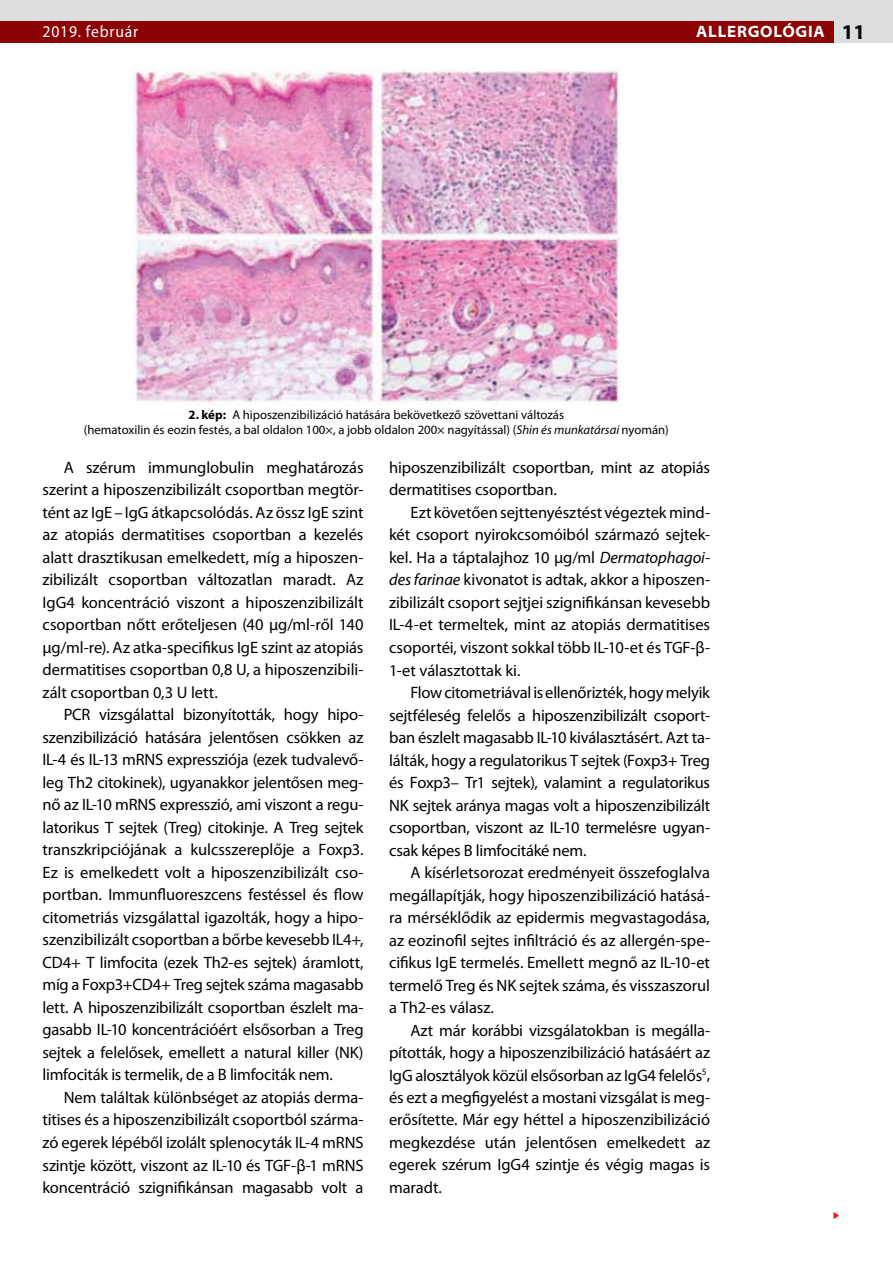
<style>
.page{position:relative;width:893px;height:1263px;background:#fff}
.page>*{position:absolute;margin:0;border:0;box-sizing:border-box;transform-origin:0 0}
.t1{font:16.5px/22.5px "Myriad Pro";letter-spacing:-.005em;color:#000;text-align:justify}
.t2{font:700 semi-expanded 16.5px "Myriad Pro";letter-spacing:.05em;color:#fff;scale:.95 1}
.t3{font:16.5px "Myriad Pro";letter-spacing:.05em;color:#fff;scale:.95 1}
.t4{font:12.75px/15.3px "Myriad Pro";color:#000;text-align:center}
.s1{font-stretch:normal;font-size:21px;color:#000}
.s2{font-weight:700}
.s3{font-style:italic}
</style>
<div class="page">
<svg style="left:833px;top:1212px;width:6px;height:7px"></svg>
<div style="left:0;top:0;width:893px;height:43px;background:#dcddde"></div>
<div style="left:0;top:21px;width:833px;height:22px;background:#8b0304"></div>
<img style="left:133px;top:68px;width:487px;height:337px">
<p class="t3" style="left:43px;top:22px;width:102px">2019. február</p>
<p class="t2" style="left:696px;top:23px;width:180px">ALLERGOLÓGIA <span class="s1">11</span></p>
<p class="t4" style="left:84px;top:407px;width:586px"><span class="s2">2. kép:</span> A hiposzenzibilizáció hatására bekövetkező szövettani változás<br>(hematoxilin és eozin festés, a bal oldalon 100×, a jobb oldalon 200× nagyítással) (<span class="s3">Shin és munkatársai</span> nyomán)</p>
<p class="t1" style="left:43px;top:456px;width:323px;text-indent:21px">A szérum immunglobulin meghatározás szerint a hiposzenzibilizált csoportban megtör&shy;tént az IgE –IgG átkapcsolódás. Az össz IgE szint az atopiás dermatitises csoportban a kezelés alatt drasztikusan emelkedett, míg a hiposzen&shy;zibilizált csoportban változatlan maradt. Az IgG4 koncentráció viszont a hiposzenzibilizált csoportban nőtt erőteljesen (40 μg/ml-ről 140 μg/ml-re). Az atka-specifikus IgE szint az atopiás dermatitises csoportban 0,8 U, a hiposzenzibili&shy;zált csoportban 0,3 U lett.</p>
<p class="t1" style="left:43px;top:703px;width:323px;text-indent:21px">PCR vizsgálattal bizonyították, hogy hipo&shy;szenzibilizáció hatására jelentősen csökken az IL-4 és IL-13 mRNS expressziója (ezek tudvalevő&shy;leg Th2 citokinek), ugyanakkor jelentősen meg&shy;nő az IL-10 mRNS expresszió, ami viszont a regu&shy;latorikus T sejtek (Treg) citokinje. A Treg sejtek transzkripciójának a kulcsszereplője a Foxp3.<br>Ez is emelkedett volt a hiposzenzibilizált cso&shy;portban. Immunfluoreszcens festéssel és flow citometriás vizsgálattal igazolták, hogy a hipo&shy;szenzibilizált csoportban a bőrbe kevesebb IL4+, CD4+ T limfocita (ezek Th2-es sejtek) áramlott, míg a Foxp3+CD4+ Treg sejtek száma magasabb lett. A hiposzenzibilizált csoportban észlelt ma&shy;gasabb IL-10 koncentrációért elsősorban a Treg sejtek a felelősek, emellett a natural killer (NK) limfociták is termelik, de a B limfociták nem.</p>
<p class="t1" style="left:43px;top:1086px;width:323px;text-indent:21px">Nem találtak különbséget az atopiás derma&shy;titises és a hiposzenzibilizált csoportból szárma&shy;zó egerek lépéből izolált splenocyták IL-4 mRNS szintje között, viszont az IL-10 és TGF-β-1 mRNS koncentráció szignifikánsan magasabb volt a</p>
<p class="t1" style="left:389px;top:456px;width:322px">hiposzenzibilizált csoportban, mint az atopiás dermatitises csoportban.</p>
<p class="t1" style="left:389px;top:501px;width:323px;text-indent:21px">Ezt követően sejttenyésztést végeztek mind&shy;két csoport nyirokcsomóiból származó sejtek&shy;kel. Ha a táptalajhoz 10 μg/ml <span class="s3">Dermatophagoi&shy;des farinae</span> kivonatot is adtak, akkor a hiposzen&shy;zibilizált csoport sejtjei szignifikánsan kevesebb IL-4-et termeltek, mint az atopiás dermatitises csoportéi, viszont sokkal több IL-10-et és TGF-β-1-et választottak ki.</p>
<p class="t1" style="left:389px;top:681px;width:323px;text-indent:21px">Flow citometriával is ellenőrizték, hogy melyik sejtféleség felelős a hiposzenzibilizált csoport&shy;ban észlelt magasabb IL-10 kiválasztásért. Azt ta&shy;lálták, hogy a regulatorikus T sejtek (Foxp3+ Treg és Foxp3– Tr1 sejtek), valamint a regulatorikus NK sejtek aránya magas volt a hiposzenzibilizált csoportban, viszont az IL-10 termelésre ugyan&shy;csak képes B limfocitáké nem.</p>
<p class="t1" style="left:389px;top:861px;width:323px;text-indent:21px">A kísérletsorozat eredményeit összefoglalva megállapítják, hogy hiposzenzibilizáció hatásá&shy;ra mérséklődik az epidermis megvastagodása, az eozinofil sejtes infiltráció és az allergén-spe&shy;cifikus IgE termelés. Emellett megnő az IL-10-et termelő Treg és NK sejtek száma, és visszaszorul a Th2-es válasz.</p>
<p class="t1" style="left:389px;top:1018px;width:323px;text-indent:21px">Azt már korábbi vizsgálatokban is megálla&shy;pították, hogy a hiposzenzibilizáció hatásáért az IgG alosztályok közül elsősorban az IgG4 felelős<sup>5</sup>, és ezt a megfigyelést a mostani vizsgálat is meg&shy;erősítette. Már egy héttel a hiposzenzibilizáció megkezdése után jelentősen emelkedett az egerek szérum IgG4 szintje és végig magas is maradt.</p>
</div>
